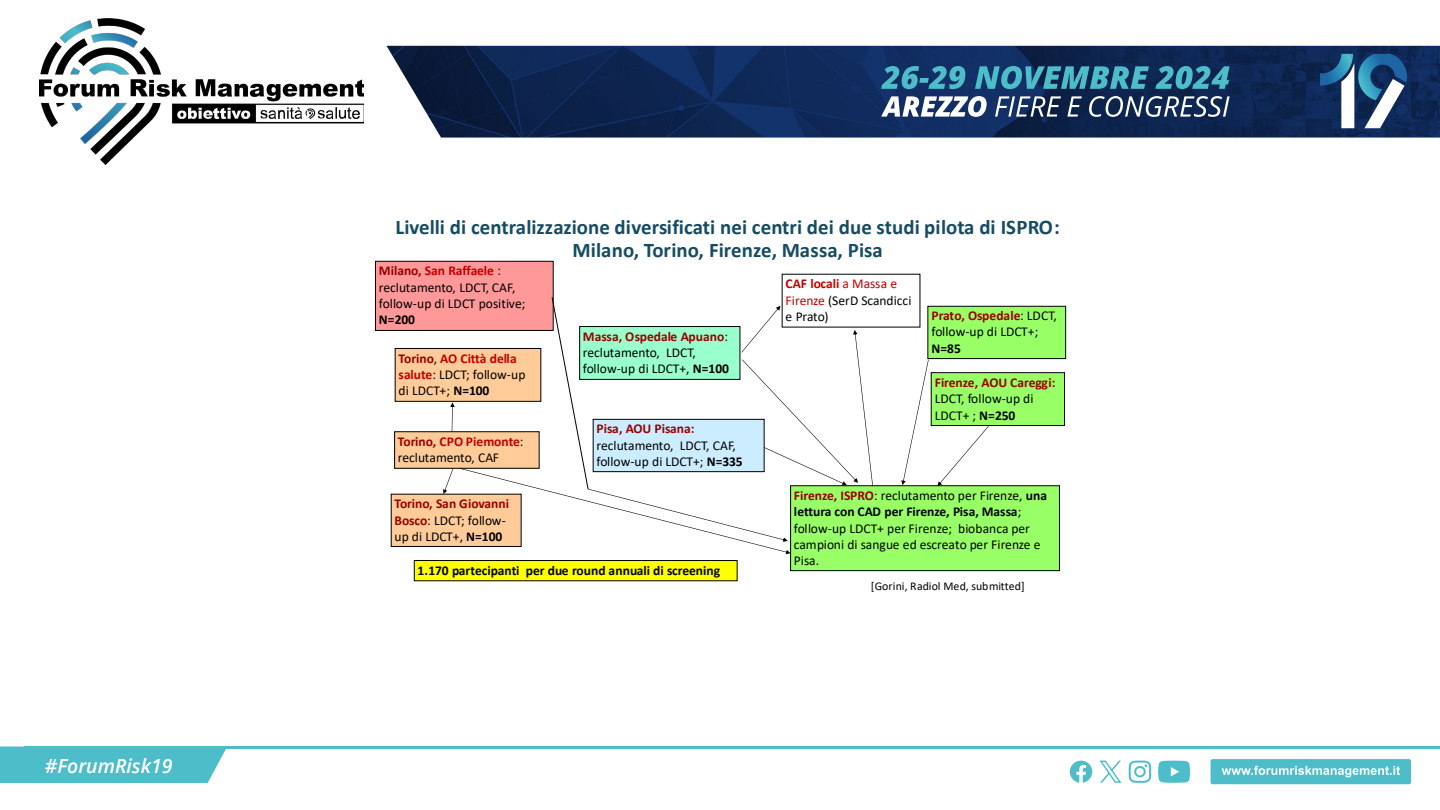
<style>
.page{position:relative;width:1440px;height:810px;background:#fff}
.page>*{position:absolute;margin:0;border:0;box-sizing:border-box;transform-origin:0 0}
.t1{font:700 20.85px/23.1px "Calibri";color:#154c63;text-align:center}
.t2{font:italic 600 19.5px "Open Sans";color:#fff}
.t3{font:13.5px/16.4px "Calibri";color:#000}
.t4{font:700 13.5px/16.4px "Calibri";color:#900}
.t5{font:700 13.5px "Calibri";color:#000}
.t6{font:11.85px "Calibri";color:#000}
.s1{font-weight:700;color:#900}
.s2{font-weight:700;color:#c00000}
.s3{font-weight:700}
.s4{font-weight:400;color:#000}
.s5{color:#000}
.s6{color:#c00000}
</style>
<div class="page">
<img style="left:386px;top:46px;width:1054px;height:92px">
<div style="left:0;top:746px;width:226px;height:37px;background:#4dbdca"></div>
<div style="left:1210px;top:759px;width:201px;height:26px;background:#4dbdca;border-radius:3px"></div>
<div style="left:1210px;top:758px;width:202px;height:27px;border:1px solid #fff;border-radius:3px"></div>
<svg style="left:1222px;top:766px;width:178px;height:11px"></svg>
<hr style="left:24px;top:746px;width:1416px;height:3px;background:#4dbdca">
<svg style="left:881px;top:96px;width:349px;height:21px"></svg>
<svg style="left:1129px;top:761px;width:22px;height:22px"></svg>
<svg style="left:1158px;top:761px;width:32px;height:22px"></svg>
<svg style="left:1070px;top:761px;width:22px;height:22px"></svg>
<svg style="left:1100px;top:761px;width:21px;height:22px"></svg>
<img style="left:40px;top:19px;width:324px;height:145px">
<svg style="left:1320px;top:54px;width:87px;height:74px"></svg>
<svg style="left:881px;top:66px;width:349px;height:23px;background:#307896"></svg>
<div style="left:395px;top:432px;width:144px;height:36px;background:#fc9"></div>
<div style="left:394px;top:431px;width:145px;height:38px;border:1px solid #000"></div>
<div style="left:391px;top:494px;width:130px;height:52px;background:#fc9"></div>
<div style="left:391px;top:494px;width:130px;height:53px;border:1px solid #000"></div>
<div style="left:395px;top:348px;width:146px;height:53px;background:#fc9"></div>
<div style="left:395px;top:348px;width:146px;height:54px;border:1px solid #000"></div>
<div style="left:375px;top:261px;width:178px;height:69px;background:#f99"></div>
<div style="left:375px;top:261px;width:179px;height:70px;border:1px solid #000"></div>
<div style="left:791px;top:486px;width:268px;height:85px;background:#9f6"></div>
<div style="left:790px;top:485px;width:270px;height:86px;border:1px solid #000"></div>
<div style="left:928px;top:306px;width:138px;height:53px;background:#9f6"></div>
<div style="left:928px;top:306px;width:138px;height:53px;border:1px solid #000"></div>
<div style="left:931px;top:373px;width:134px;height:53px;background:#9f6"></div>
<div style="left:931px;top:372px;width:134px;height:54px;border:1px solid #000"></div>
<div style="left:414px;top:561px;width:323px;height:20px;background:#ff0"></div>
<div style="left:414px;top:560px;width:323px;height:21px;border:1px solid #000"></div>
<svg style="left:901px;top:360px;width:28px;height:125px"></svg>
<svg style="left:937px;top:426px;width:52px;height:60px"></svg>
<svg style="left:443px;top:297px;width:430px;height:257px"></svg>
<h2 class="t2" style="left:45px;top:752px;width:129px">#ForumRisk19</h2>
<h1 class="t1" style="left:395px;top:215px;width:666px">Livelli di centralizzazione diversificati nei centri dei due studi pilota di ISPRO:<br>Milano, Torino, Firenze, Massa, Pisa</h1>
<p class="t3" style="left:379px;top:262px;width:148px"><span class="s1">Milano,</span> <span class="s2">San Raffaele</span> : reclutamento, LDCT, CAF, follow-up di LDCT positive;</p>
<p class="t5" style="left:379px;top:310px;width:38px">N=200</p>
<p class="t3" style="left:399px;top:350px;width:128px"><span class="s1">Torino</span>, <span class="s2">AO Città della salute</span>: LDCT; follow-up di LDCT+; <span class="s3">N=100</span></p>
<p class="t3" style="left:398px;top:433px;width:127px"><span class="s1">Torino,</span> <span class="s2">CPO Piemonte</span>: reclutamento, CAF</p>
<p class="t4" style="left:394px;top:495px;width:116px">Torino, San Giovanni<br>Bosco<span class="s4">: LDCT; follow&shy;up di LDCT+,</span> <span class="s5">N=100</span></p>
<p class="t3" style="left:583px;top:328px;width:147px"><span class="s1">Massa, Ospedale Apuano</span>: reclutamento, LDCT, follow-up di LDCT+, <span class="s3">N=100</span></p>
<p class="t4" style="left:597px;top:421px;width:100px">Pisa, AOU Pisana:</p>
<p class="t3" style="left:597px;top:437px;width:148px">reclutamento, LDCT, CAF, follow-up di LDCT+; <span class="s3">N=335</span></p>
<p class="t5" style="left:418px;top:561px;width:304px">1.170 partecipanti per due round annuali di screening</p>
<p class="t3" style="left:786px;top:275px;width:128px"><span class="s2">CAF locali</span> <span class="s6">a Massa e<br>Firenze</span> (SerD Scandicci e Prato)</p>
<p class="t3" style="left:932px;top:307px;width:127px"><span class="s1">Prato, Ospedale</span>: LDCT, follow-up di LDCT+;</p>
<p class="t5" style="left:932px;top:339px;width:31px">N=85</p>
<p class="t4" style="left:935px;top:374px;width:122px">Firenze, AOU Careggi:</p>
<p class="t3" style="left:935px;top:390px;width:100px">LDCT, follow-up di<br>LDCT+ ; <span class="s3">N=250</span></p>
<p class="t3" style="left:794px;top:487px;width:255px"><span class="s1">Firenze, ISPRO</span>: reclutamento per Firenze, <span class="s3">una lettura con CAD per Firenze, Pisa, Massa</span>; follow-up LDCT+ per Firenze; biobanca per campioni di sangue ed escreato per Firenze e Pisa.</p>
<p class="t6" style="left:871px;top:577px;width:155px">[Gorini, Radiol Med, submitted]</p>
</div>
